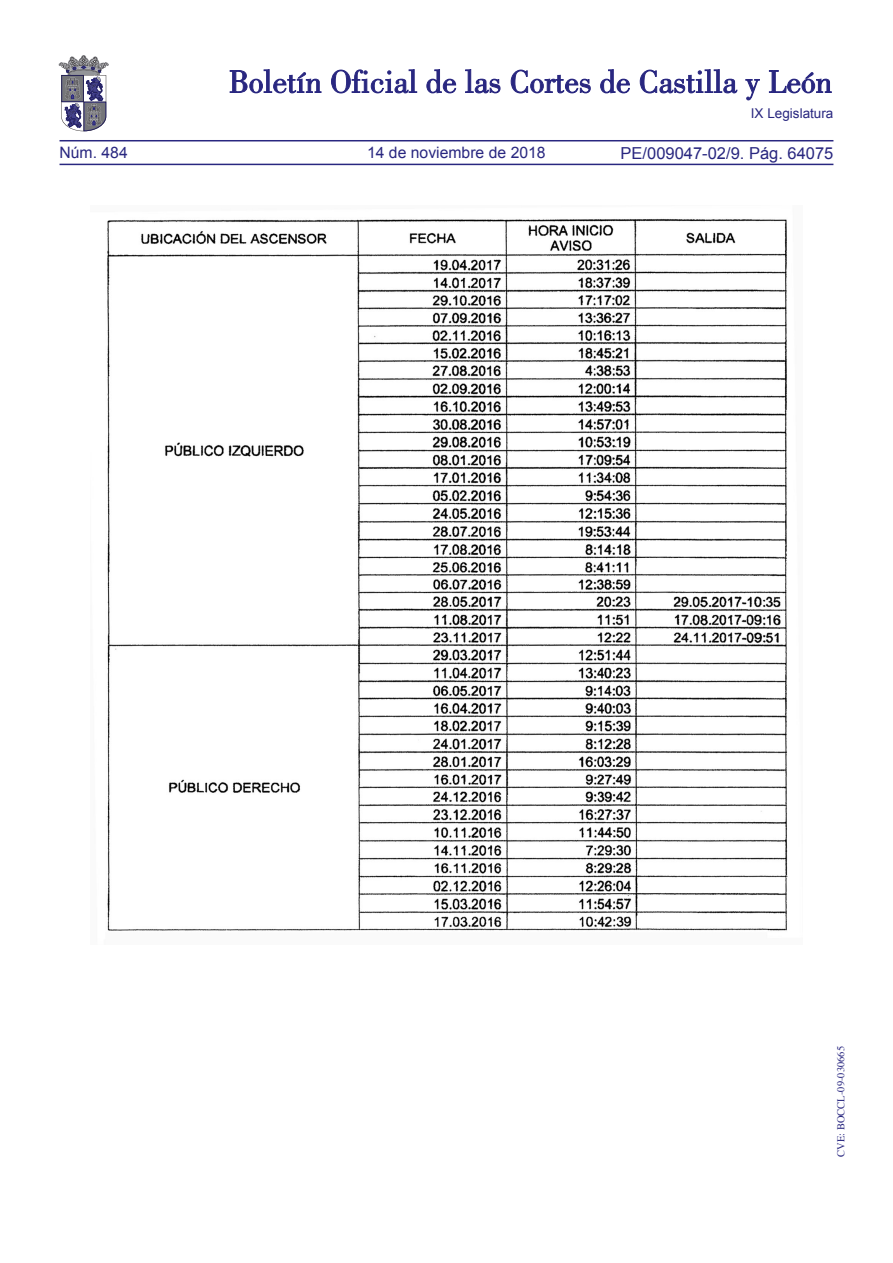
<style>
.page{position:relative;width:893px;height:1263px;background:#fff}
.page>*{position:absolute;margin:0;border:0;box-sizing:border-box;transform-origin:0 0}
.t1{font:16.5px "Arial";color:#292780}
.t2{font:15.75px "Arial";color:#292780}
.t3{font:13.5px "Arial";color:#292780}
.t4{font:10.5px "Times";color:#292780}
</style>
<div class="page">
<hr style="left:60px;top:164px;width:773px;height:1px;background:#292780">
<hr style="left:60px;top:140px;width:773px;height:1px;background:#292780">
<svg style="left:230px;top:69px;width:91px;height:24px"></svg>
<svg style="left:331px;top:69px;width:86px;height:24px"></svg>
<svg style="left:426px;top:69px;width:30px;height:24px"></svg>
<svg style="left:465px;top:69px;width:35px;height:24px"></svg>
<svg style="left:511px;top:70px;width:80px;height:23px"></svg>
<svg style="left:600px;top:69px;width:30px;height:24px"></svg>
<svg style="left:640px;top:69px;width:97px;height:24px"></svg>
<svg style="left:745px;top:79px;width:15px;height:21px"></svg>
<svg style="left:769px;top:70px;width:62px;height:23px"></svg>
<svg style="left:59px;top:55px;width:49px;height:76px"></svg>
<img style="left:107px;top:218px;width:681px;height:713px">
<p class="t2" style="left:60px;top:142px;width:70px">Núm. 484</p>
<p class="t2" style="left:367px;top:142px;width:180px">14 de noviembre de 2018</p>
<p class="t3" style="left:751px;top:105px;width:84px">IX Legislatura</p>
<p class="t1" style="left:621px;top:142px;width:214px">PE/009047-02/9. Pág. 64075</p>
<p class="t4" style="left:831px;top:1157px;width:112px;rotate:-90deg">CVE: BOCCL-09-030665</p>
</div>
